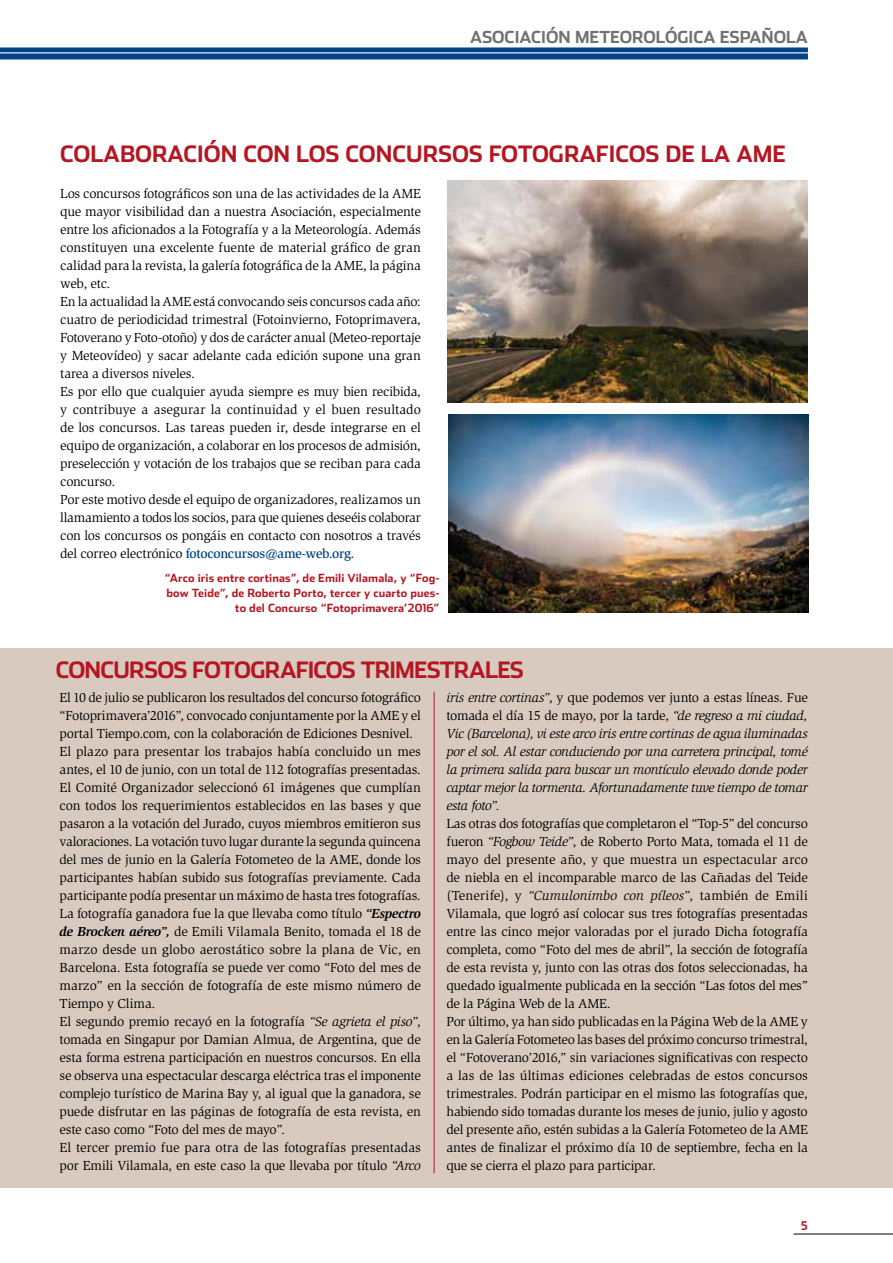
<style>
.page{position:relative;width:893px;height:1263px;background:#fff}
.page>*{position:absolute;margin:0;border:0;box-sizing:border-box;transform-origin:0 0}
.t1{font:700 22.5px "Stainless";color:#b51621}
.t2{font:700 16.5px "Stainless";color:#707172}
.t3{font:13.5px/18px "Slimbach Std";letter-spacing:-.015em;color:#000}
.t4{font:italic 13.5px/18px "Slimbach Std";letter-spacing:-.025em;color:#000;text-align:justify}
.t5{font:700 12px "Stainless Cond";color:#b51621}
.t6{font:700 11.25px/15px "Stainless";letter-spacing:.01em;color:#b51621;text-align:right}
.s1{font-weight:500;color:#004387}
.s2{font-weight:700;font-style:italic}
.s3{font-style:italic}
.s4{font-style:normal}
</style>
<div class="page">
<hr style="left:794px;top:1234px;width:99px;height:1px;background:#000">
<div style="left:0;top:47px;width:808px;height:12px;background:#004387"></div>
<hr style="left:0;top:52px;width:808px;height:1px;background:#fff">
<div style="left:0;top:648px;width:893px;height:540px;background:#d8cabe"></div>
<hr style="left:434px;top:692px;width:1px;height:481px;background:#b51621">
<img style="left:447px;top:180px;width:361px;height:223px">
<img style="left:448px;top:414px;width:361px;height:198px">
<p class="t2" style="left:470px;top:27px;width:11px">ASOCIACIÓN</p>
<p class="t2" style="left:575px;top:27px;width:26px">METEOROLÓGICA</p>
<p class="t2" style="left:720px;top:27px;width:66px">ESPAÑOLA</p>
<h1 class="t1" style="left:60px;top:141px;width:16px">COLABORACIÓN</h1>
<h1 class="t1" style="left:243px;top:141px;width:16px">CON</h1>
<h1 class="t1" style="left:296px;top:141px;width:15px">LOS</h1>
<h1 class="t1" style="left:346px;top:141px;width:17px">CONCURSOS</h1>
<h1 class="t1" style="left:489px;top:141px;width:16px">FOTOGRAFICOS</h1>
<h1 class="t1" style="left:665px;top:141px;width:120px">DE LA AME</h1>
<p class="t3" style="left:60px;top:184px;width:362px">Los concursos fotográficos son una de las actividades de la AME que mayor visibilidad dan a nuestra Asociación, especialmente entre los aficionados a la Fotografía y a la Meteorología. Además constituyen una excelente fuente de material gráfico de gran calidad para la revista, la galería fotográfica de la AME, la página web, etc.<br>En la actualidad la AME está convocando seis concursos cada año: cuatro de periodicidad trimestral (Fotoinvierno, Fotoprimavera, Fotoverano y Foto-otoño) y dos de carácter anual (Meteo-reportaje y Meteovídeo) y sacar adelante cada edición supone una gran tarea a diversos niveles.<br>Es por ello que cualquier ayuda siempre es muy bien recibida, y contribuye a asegurar la continuidad y el buen resultado de los concursos. Las tareas pueden ir, desde integrarse en el equipo de organización, a colaborar en los procesos de admisión, preselección y votación de los trabajos que se reciban para cada concurso.<br>Por este motivo desde el equipo de organizadores, realizamos un llamamiento a todos los socios, para que quienes deseéis colaborar con los concursos os pongáis en contacto con nosotros a través del correo electrónico <span class="s1">fotoconcursos@ame-web.org.</span></p>
<p class="t6" style="left:164px;top:570px;width:277px">“Arco iris entre cortinas”, de Emili Vilamala, y “Fog&shy;bow Teide”, de Roberto Porto, tercer y cuarto pues&shy;to del Concurso “Fotoprimavera’2016”</p>
<h1 class="t1" style="left:56px;top:656px;width:16px">CONCURSOS</h1>
<h1 class="t1" style="left:192px;top:656px;width:15px">FOTOGRAFICOS</h1>
<h1 class="t1" style="left:361px;top:656px;width:68px">TRIMESTRALES</h1>
<p class="t3" style="left:60px;top:689px;width:363px">El 10 de julio se publicaron los resultados del concurso fotográfico “Fotoprimavera’2016”, convocado conjuntamente por la AME y el portal Tiempo.com, con la colaboración de Ediciones Desnivel.<br>El plazo para presentar los trabajos había concluido un mes antes, el 10 de junio, con un total de 112 fotografías presentadas.<br>El Comité Organizador seleccionó 61 imágenes que cumplían con todos los requerimientos establecidos en las bases y que pasaron a la votación del Jurado, cuyos miembros emitieron sus valoraciones. La votación tuvo lugar durante la segunda quincena del mes de junio en la Galería Fotometeo de la AME, donde los participantes habían subido sus fotografías previamente. Cada participante podía presentar un máximo de hasta tres fotografías.<br>La fotografía ganadora fue la que llevaba como título <span class="s2">“Espectro de Brocken aéreo”,</span> de Emili Vilamala Benito, tomada el 18 de marzo desde un globo aerostático sobre la plana de Vic, en Barcelona. Esta fotografía se puede ver como “Foto del mes de marzo” en la sección de fotografía de este mismo número de Tiempo y Clima.<br>El segundo premio recayó en la fotografía <span class="s3">“Se agrieta el piso”</span>, tomada en Singapur por Damian Almua, de Argentina, que de esta forma estrena participación en nuestros concursos. En ella se observa una espectacular descarga eléctrica tras el imponente complejo turístico de Marina Bay y, al igual que la ganadora, se puede disfrutar en las páginas de fotografía de esta revista, en este caso como “Foto del mes de mayo”.<br>El tercer premio fue para otra de las fotografías presentadas por Emili Vilamala, en este caso la que llevaba por título <span class="s3">“Arco</span></p>
<p class="t4" style="left:446px;top:688px;width:363px">iris entre cortinas”<span class="s4">, y que podemos ver junto a estas líneas. Fue tomada el día 15 de mayo, por la tarde,</span> “de regreso a mi ciudad, Vic (Barcelona), vi este arco iris entre cortinas de agua iluminadas por el sol. Al estar conduciendo por una carretera principal, tomé la primera salida para buscar un montículo elevado donde poder captar mejor la tormenta. Afortunadamente tuve tiempo de tomar esta foto”.</p>
<p class="t3" style="left:446px;top:814px;width:363px">Las otras dos fotografías que completaron el “Top-5” del concurso fueron <span class="s3">“Fogbow Teide”</span>, de Roberto Porto Mata, tomada el 11 de mayo del presente año, y que muestra un espectacular arco de niebla en el incomparable marco de las Cañadas del Teide (Tenerife), y <span class="s3">“Cumulonimbo con píleos”</span>, también de Emili Vilamala, que logró así colocar sus tres fotografías presentadas entre las cinco mejor valoradas por el jurado Dicha fotografía completa, como “Foto del mes de abril”, la sección de fotografía de esta revista y, junto con las otras dos fotos seleccionadas, ha quedado igualmente publicada en la sección “Las fotos del mes” de la Página Web de la AME.<br>Por último, ya han sido publicadas en la Página Web de la AME y en la Galería Fotometeo las bases del próximo concurso trimestral, el “Fotoverano’2016,” sin variaciones significativas con respecto a las de las últimas ediciones celebradas de estos concursos trimestrales. Podrán participar en el mismo las fotografías que, habiendo sido tomadas durante los meses de junio, julio y agosto del presente año, estén subidas a la Galería Fotometeo de la AME antes de finalizar el próximo día 10 de septiembre, fecha en la que se cierra el plazo para participar.</p>
<p class="t5" style="left:801px;top:1218px;width:8px">5</p>
</div>
